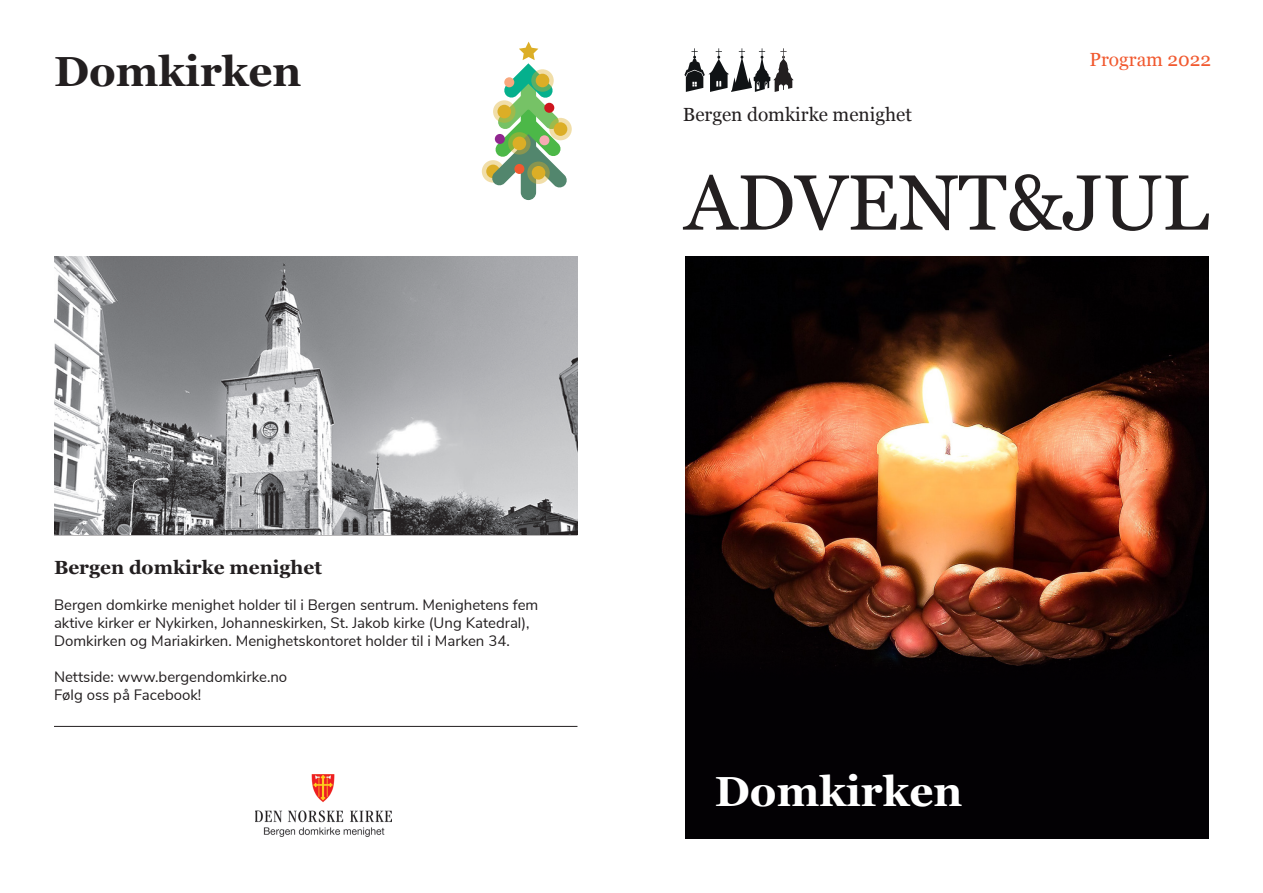
<style>
.page{position:relative;width:1263px;height:893px;background:#fff}
.page>*{position:absolute;margin:0;border:0;box-sizing:border-box;transform-origin:0 0}
.t1{font:78.15px "Georgia";color:#231f20}
.t2{font:700 42px "Georgia";color:#fff}
.t3{font:700 42px "Georgia";color:#231f20}
.t4{font:19.05px "Georgia";color:#231f20}
.t5{font:700 19.05px "Georgia";color:#231f20}
.t6{font:19.05px "Georgia";color:#f1592f}
.t7{font:15px/18px "Nunito Sans";color:#231f20}
</style>
<div class="page">
<svg style="left:684px;top:48px;width:109px;height:44px"></svg>
<img style="left:685px;top:257px;width:523px;height:373px">
<div style="left:685px;top:630px;width:524px;height:209px;background:#030104"></div>
<svg style="left:482px;top:160px;width:22px;height:23px"></svg>
<div style="left:486px;top:165px;width:14px;height:13px;background:#dcae26;border-radius:50%"></div>
<svg style="left:491px;top:42px;width:76px;height:158px"></svg>
<svg style="left:493px;top:100px;width:22px;height:23px"></svg>
<div style="left:497px;top:105px;width:14px;height:13px;background:#dcae26;border-radius:50%"></div>
<svg style="left:549px;top:118px;width:23px;height:22px"></svg>
<div style="left:554px;top:122px;width:13px;height:14px;background:#dcae26;border-radius:50%"></div>
<svg style="left:527px;top:162px;width:23px;height:22px"></svg>
<div style="left:532px;top:166px;width:13px;height:14px;background:#dcae26;border-radius:50%"></div>
<svg style="left:508px;top:132px;width:23px;height:23px"></svg>
<div style="left:513px;top:137px;width:13px;height:13px;background:#dcae26;border-radius:50%"></div>
<svg style="left:531px;top:69px;width:23px;height:23px"></svg>
<div style="left:536px;top:74px;width:13px;height:13px;background:#dcae26;border-radius:50%"></div>
<div style="left:504px;top:77px;width:10px;height:10px;background:#f8a87e;border-radius:50%"></div>
<div style="left:544px;top:103px;width:10px;height:10px;background:#cd151d;border-radius:50%"></div>
<div style="left:495px;top:134px;width:10px;height:10px;background:#90268f;border-radius:50%"></div>
<div style="left:514px;top:164px;width:10px;height:10px;background:#f1592f;border-radius:50%"></div>
<div style="left:539px;top:135px;width:10px;height:10px;background:#f7abb4;border-radius:50%"></div>
<img style="left:255px;top:774px;width:136px;height:62px">
<hr style="left:54px;top:726px;width:523px;height:1px;background:#231f20">
<hr style="left:54px;top:535px;width:523px;height:1px;background:#231f20">
<img style="left:54px;top:257px;width:523px;height:278px">
<p class="t3" style="left:54px;top:40px;width:249px">Domkirken</p>
<p class="t5" style="left:54px;top:553px;width:269px">Bergen domkirke menighet</p>
<p class="t7" style="left:54px;top:595px;width:486px">Bergen domkirke menighet holder til i Bergen sentrum. Menighetens fem aktive kirker er Nykirken, Johanneskirken, St. Jakob kirke (Ung Katedral),<br>Domkirken og Mariakirken. Menighetskontoret holder til i Marken 34.</p>
<p class="t7" style="left:54px;top:667px;width:235px">Nettside: www.bergendomkirke.no</p>
<p class="t7" style="left:54px;top:685px;width:149px">Følg oss på Facebook!</p>
<p class="t4" style="left:683px;top:100px;width:230px">Bergen domkirke menighet</p>
<p class="t6" style="left:1089px;top:45px;width:123px">Program 2022</p>
<p class="t1" style="left:684px;top:146px;width:526px">ADVENT&amp;JUL</p>
<p class="t2" style="left:715px;top:760px;width:249px">Domkirken</p>
</div>
